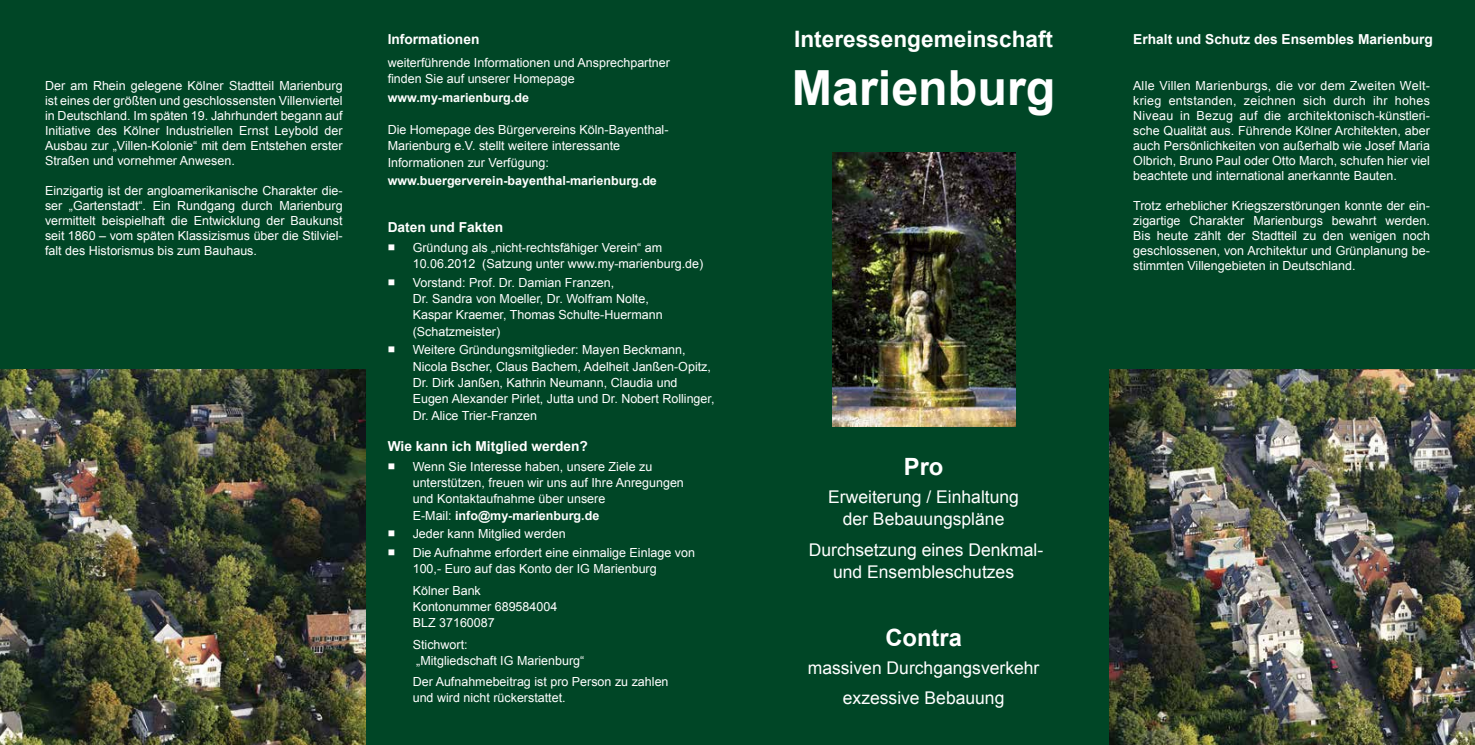
<style>
.page{position:relative;width:1475px;height:745px;background:#fff}
.page>*{position:absolute;margin:0;border:0;box-sizing:border-box;transform-origin:0 0}
.t1{font:700 48.38px "Arial";color:#fff}
.t2{font:700 23.75px "Arial";color:#fff}
.t3{font:700 22.62px "Arial";color:#fff}
.t4{font:17.5px/22.6px "Arial";color:#fff;text-align:center}
.t5{font:700 13.75px "Arial";color:#fff}
.t6{font:12.5px/16.2px "Arial";color:#fff}
.t7{font:700 12.5px "Arial";color:#fff}
.s1{font-weight:700}
</style>
<div class="page">
<div style="left:0;top:0;width:1474px;height:744px;background:#004626"></div>
<img style="left:1109px;top:369px;width:365px;height:375px">
<img style="left:832px;top:152px;width:183px;height:274px">
<img style="left:0;top:369px;width:365px;height:375px">
<p class="t6" style="left:45px;top:78px;width:299px;line-height:15px;text-align:justify">Der am Rhein gelegene Kölner Stadtteil Marienburg ist eines der größten und geschlossensten Villenviertel in Deutschland. Im späten 19. Jahrhundert begann auf Initiative des Kölner Industriellen Ernst Leybold der Ausbau zur „Villen-Kolonie“ mit dem Entstehen erster Straßen und vornehmer Anwesen.</p>
<p class="t6" style="left:45px;top:183px;width:299px;line-height:15px;text-align:justify">Einzigartig ist der angloamerikanische Charakter die&shy;ser „Gartenstadt“. Ein Rundgang durch Marienburg vermittelt beispielhaft die Entwicklung der Baukunst seit 1860 – vom späten Klassizismus über die Stilviel&shy;falt des Historismus bis zum Bauhaus.</p>
<h3 class="t3" style="left:794px;top:24px;width:260px">Interessengemeinschaft</h3>
<h1 class="t1" style="left:791px;top:56px;width:265px">Marienburg</h1>
<p class="t6" style="left:1133px;top:78px;width:298px;line-height:15px;text-align:justify">Alle Villen Marienburgs, die vor dem Zweiten Welt&shy;krieg entstanden, zeichnen sich durch ihr hohes Niveau in Bezug auf die architektonisch-künstleri&shy;sche Qualität aus. Führende Kölner Architekten, aber auch Persönlichkeiten von außerhalb wie Josef Maria Olbrich, Bruno Paul oder Otto March, schufen hier viel beachtete und international anerkannte Bauten.</p>
<p class="t6" style="left:1133px;top:198px;width:298px;line-height:15px;text-align:justify">Trotz erheblicher Kriegszerstörungen konnte der ein&shy;zigartige Charakter Marienburgs bewahrt werden.<br>Bis heute zählt der Stadtteil zu den wenigen noch geschlossenen, von Architektur und Grünplanung be&shy;stimmten Villengebieten in Deutschland.</p>
<p class="t5" style="left:387px;top:30px;width:93px">Informationen</p>
<p class="t5" style="left:1133px;top:30px;width:301px">Erhalt und Schutz des Ensembles Marienburg</p>
<p class="t6" style="left:387px;top:54px;width:284px">weiterführende Informationen und Ansprechpartner finden Sie auf unserer Homepage</p>
<p class="t7" style="left:387px;top:89px;width:143px">www.my-marienburg.de</p>
<p class="t6" style="left:387px;top:122px;width:282px">Die Homepage des Bürgervereins Köln-Bayenthal-<br>Marienburg e.V. stellt weitere interessante<br>Informationen zur Verfügung:</p>
<p class="t7" style="left:387px;top:173px;width:271px">www.buergerverein-bayenthal-marienburg.de</p>
<p class="t5" style="left:387px;top:218px;width:117px">Daten und Fakten</p>
<p class="t6" style="left:412px;top:239px;width:292px;text-indent:-25px">■ Gründung als „nicht-rechtsfähiger Verein“ am<br>10.06.2012 (Satzung unter www.my-marienburg.de)</p>
<p class="t6" style="left:412px;top:274px;width:251px;text-indent:-25px">■ Vorstand: Prof. Dr. Damian Franzen,<br>Dr. Sandra von Moeller, Dr. Wolfram Nolte, Kaspar Kraemer, Thomas Schulte-Huermann (Schatzmeister)</p>
<p class="t6" style="left:412px;top:342px;width:303px;text-indent:-25px">■ Weitere Gründungsmitglieder: Mayen Beckmann, Nicola Bscher, Claus Bachem, Adelheit Janßen-Opitz, Dr. Dirk Janßen, Kathrin Neumann, Claudia und Eugen Alexander Pirlet, Jutta und Dr. Nobert Rollinger, Dr. Alice Trier-Franzen</p>
<p class="t5" style="left:387px;top:436px;width:202px">Wie kann ich Mitglied werden?</p>
<p class="t6" style="left:412px;top:458px;width:272px;text-indent:-25px">■ Wenn Sie Interesse haben, unsere Ziele zu unterstützen, freuen wir uns auf Ihre Anregungen und Kontaktaufnahme über unsere<br>E-Mail: <span class="s1">info@my-marienburg.de</span></p>
<p class="t6" style="left:387px;top:525px;width:179px">■ Jeder kann Mitglied werden</p>
<p class="t6" style="left:412px;top:544px;width:284px;text-indent:-25px">■ Die Aufnahme erfordert eine einmalige Einlage von<br>100,- Euro auf das Konto der IG Marienburg</p>
<p class="t6" style="left:412px;top:582px;width:146px">Kölner Bank<br>Kontonummer 689584004<br>BLZ 37160087</p>
<p class="t6" style="left:412px;top:635px;width:173px">Stichwort:<br>„Mitgliedschaft IG Marienburg“</p>
<p class="t6" style="left:412px;top:673px;width:257px">Der Aufnahmebeitrag ist pro Person zu zahlen und wird nicht rückerstattet.</p>
<h2 class="t2" style="left:903px;top:451px;width:41px">Pro</h2>
<h3 class="t4" style="left:828px;top:485px;width:192px">Erweiterung / Einhaltung der Bebauungspläne</h3>
<h3 class="t4" style="left:808px;top:538px;width:236px">Durchsetzung eines Denkmal&shy;und Ensembleschutzes</h3>
<h2 class="t2" style="left:885px;top:621px;width:78px">Contra</h2>
<h3 class="t4" style="left:807px;top:652px;width:233px;line-height:30px">massiven Durchgangsverkehr exzessive Bebauung</h3>
</div>
